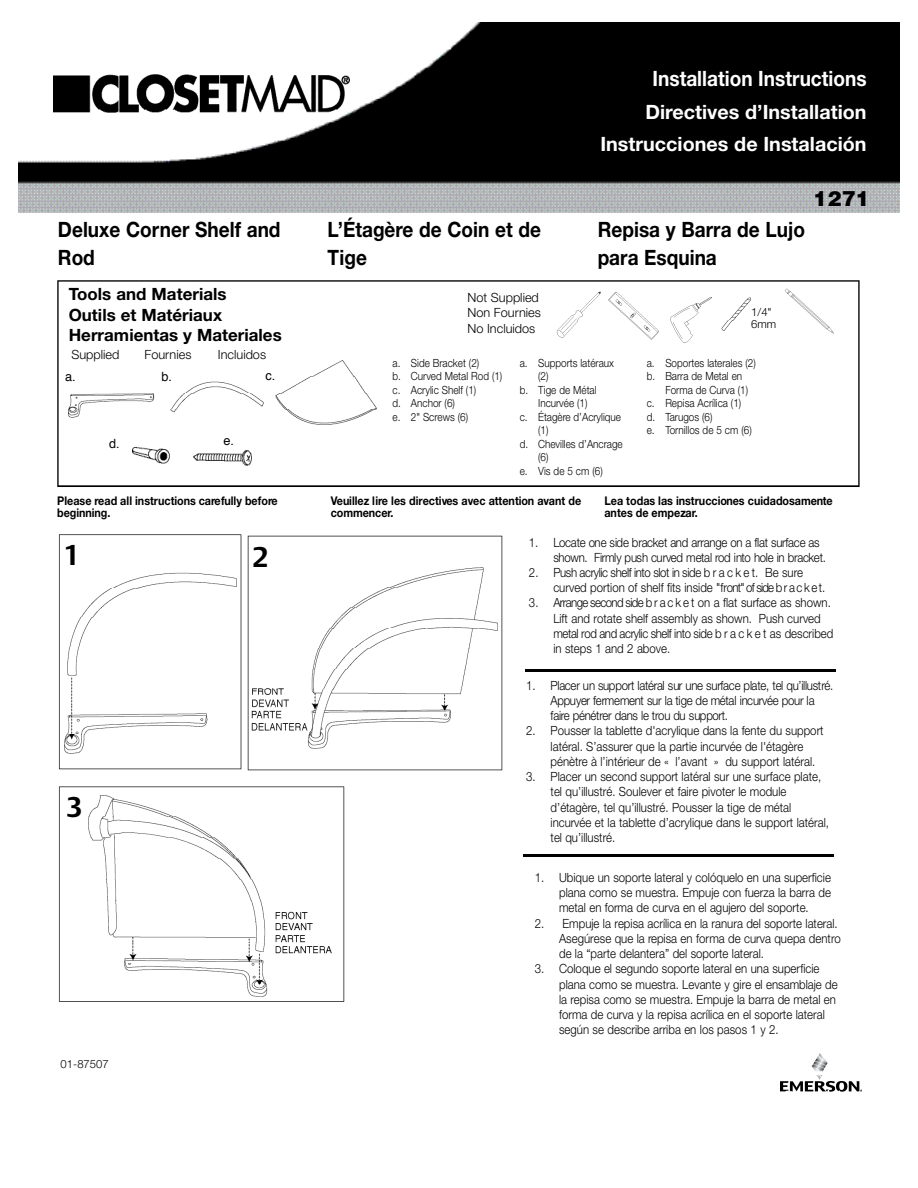
<style>
.page{position:relative;width:918px;height:1188px;background:#fff}
.page>*{position:absolute;margin:0;border:0;box-sizing:border-box;transform-origin:0 0}
.t1{font:700 28.2px "DTL Argo T";color:#000}
.t2{font:700 21.15px/28px "Helvetica Neue";color:#000;scale:.9 1}
.t3{font:700 21.15px "Helvetica Neue";color:#fff;scale:.9 1}
.t4{font:900 21.15px "Helvetica";color:#000}
.t5{font:700 19.8px/32.5px "Helvetica Neue";color:#fff;text-align:right}
.t6{font:700 16.95px/20.2px "Helvetica Neue";color:#000}
.t7{font:300 12.75px/15.3px "Helvetica Neue";color:#000;scale:.9 1}
.t8{font:300 12.75px/15.3px "Helvetica Neue";letter-spacing:-.02em;color:#000;scale:.9 1}
.t9{font:300 12.75px/15.3px "Helvetica Neue";color:#000}
.t10{font:12.75px "Helvetica";color:#000}
.t11{font:700 12px/12.5px "Helvetica Neue";color:#000;scale:.9 1}
.t12{font:300 11.25px/13.5px "Helvetica Neue";color:#000;scale:.88 1}
.t13{font:300 11.25px/11.1px "Helvetica Neue";color:#000}
</style>
<div class="page">
<img style="left:374px;top:22px;width:526px;height:78px">
<img style="left:18px;top:100px;width:882px;height:112px">
<img style="left:53px;top:74px;width:297px;height:35px">
<img style="left:53px;top:109px;width:297px;height:4px">
<svg style="left:59px;top:787px;width:285px;height:215px"></svg>
<svg style="left:59px;top:534px;width:182px;height:235px"></svg>
<hr style="left:523px;top:854px;width:311px;height:3px;background:#000">
<img style="left:811px;top:1053px;width:17px;height:19px">
<img style="left:780px;top:1075px;width:82px;height:17px">
<svg style="left:248px;top:536px;width:254px;height:234px"></svg>
<hr style="left:525px;top:669px;width:311px;height:3px;background:#000">
<svg style="left:57px;top:280px;width:803px;height:207px"></svg>
<div style="left:70px;top:349px;width:206px;height:20px;background:#fff"></div>
<img style="left:553px;top:290px;width:52px;height:50px">
<img style="left:670px;top:297px;width:41px;height:46px">
<img style="left:717px;top:293px;width:34px;height:28px">
<img style="left:717px;top:321px;width:33px;height:10px">
<div style="left:391px;top:357px;width:367px;height:127px;background:#fff"></div>
<img style="left:69px;top:360px;width:307px;height:17px">
<img style="left:69px;top:377px;width:307px;height:47px">
<div style="left:750px;top:307px;width:45px;height:30px;background:#fff"></div>
<img style="left:783px;top:286px;width:52px;height:51px">
<h2 class="t3" style="left:653px;top:71px;width:239px">Installation Instructions</h2>
<h3 class="t5" style="left:600px;top:97px;width:268px">Directives d’Installation<br>Instrucciones de Instalación</h3>
<h2 class="t2" style="left:58px;top:217px;width:249px">Deluxe Corner Shelf and<br>Rod</h2>
<h2 class="t2" style="left:328px;top:217px;width:239px">L’Étagère de Coin et de<br>Tige</h2>
<h2 class="t2" style="left:598px;top:217px;width:232px">Repisa y Barra de Lujo para Esquina</h2>
<h3 class="t6" style="left:69px;top:286px;width:215px">Tools and Materials<br>Outils et Matériaux<br>Herramientas y Materiales</h3>
<p class="t9" style="left:71px;top:348px;width:49px">Supplied</p>
<p class="t9" style="left:145px;top:348px;width:48px">Fournies</p>
<p class="t9" style="left:218px;top:348px;width:50px">Incluidos</p>
<p class="t10" style="left:65px;top:371px;width:12px">a.</p>
<p class="t10" style="left:161px;top:371px;width:12px">b.</p>
<p class="t10" style="left:265px;top:370px;width:11px">c.</p>
<p class="t10" style="left:109px;top:439px;width:12px">d.</p>
<p class="t10" style="left:223px;top:435px;width:12px">e.</p>
<p class="t9" style="left:467px;top:291px;width:75px">Not Supplied<br>Non Fournies<br>No Incluidos</p>
<p class="t12" style="left:393px;top:357px;width:126px">a. Side Bracket (2)<br>b. Curved Metal Rod (1) c. Acrylic Shelf (1)<br>d. Anchor (6)<br>e. 2" Screws (6)</p>
<p class="t12" style="left:520px;top:357px;width:108px">a. Supports latéraux</p>
<p class="t12" style="left:538px;top:370px;width:13px">(2)</p>
<p class="t12" style="left:520px;top:384px;width:89px">b. Tige de Métal</p>
<p class="t12" style="left:538px;top:397px;width:58px">Incurvée (1)</p>
<p class="t12" style="left:520px;top:411px;width:117px">c. Étagère d’Acrylique</p>
<p class="t12" style="left:538px;top:425px;width:13px">(1)</p>
<p class="t12" style="left:520px;top:438px;width:118px">d. Chevilles d’Ancrage</p>
<p class="t12" style="left:538px;top:452px;width:13px">(6)</p>
<p class="t12" style="left:520px;top:465px;width:96px">e. Vis de 5 cm (6)</p>
<p class="t13" style="left:751px;top:308px;width:27px">1/4"<br>6mm</p>
<p class="t12" style="left:647px;top:357px;width:125px">a. Soportes laterales (2) b. Barra de Metal en</p>
<p class="t12" style="left:647px;top:384px;width:121px;text-indent:19px">Forma de Curva (1) c. Repisa Acrílica (1) d. Tarugos (6)<br>e. Tornillos de 5 cm (6)</p>
<h2 class="t4" style="left:814px;top:184px;width:58px">1271</h2>
<p class="t11" style="left:57px;top:496px;width:246px">Please read all instructions carefully before b e g in n in g .</p>
<p class="t11" style="left:331px;top:496px;width:280px">Veuillez lire les directives avec attention avant de c o m m e n c e r.</p>
<p class="t11" style="left:604px;top:496px;width:255px">Lea todas las instrucciones cuidadosamente antes de empezar.</p>
<h1 class="t1" style="left:64px;top:543px;width:18px">1</h1>
<h1 class="t1" style="left:66px;top:795px;width:18px">3</h1>
<p class="t13" style="left:61px;top:1060px;width:50px">01-87507</p>
<h1 class="t1" style="left:253px;top:545px;width:18px">2</h1>
<p class="t8" style="left:553px;top:536px;width:304px;text-indent:-24px">1 . Locate one side bracket and arrange on a flat surface as shown. Firmly push curved metal rod into hole in bracket.</p>
<p class="t7" style="left:553px;top:566px;width:304px;text-indent:-24px">2. Push acrylic shelf into slot in side b r a c k e t. Be sure curved portion of shelf fits inside "front" of side b r a c k e t.</p>
<p class="t7" style="left:553px;top:597px;width:313px;text-indent:-24px">3. Arrange second side b r a c k e t on a flat surface as shown.<br>Lift and rotate shelf assembly as shown. Push curved metal rod and acrylic shelf into side b r a c k e t as described in steps 1 and 2 above.</p>
<p class="t8" style="left:551px;top:679px;width:316px;text-indent:-24px">1 . Placer un support latéral sur une surface plate, tel qu’illustré.<br>Appuyer fermement sur la tige de métal incurvée pour la<br>fa ire pénétrer dans le trou du support.</p>
<p class="t7" style="left:551px;top:724px;width:305px;text-indent:-24px">2. Pousser la tablette d'acrylique dans la fente du support latéral. S’assurer que la partie incurvée de l'étagère pénètre à l’intérieur de « l’avant » du support latéral.</p>
<p class="t7" style="left:551px;top:770px;width:311px;text-indent:-24px">3. Placer un second support latéral sur une surface plate, tel qu’illustré. Soulever et faire pivoter le module d’étagère, tel qu’illustré. Pousser la tige de métal incurvée et la tablette d’acrylique dans le support latéral, tel qu’illustré.</p>
<p class="t7" style="left:559px;top:871px;width:304px;text-align:justify;text-indent:-24px">1. Ubique un soporte lateral y colóquelo en una superficie plana como se muestra. Empuje con fuerza la barra de metal en forma de curva en el agujero del soporte.</p>
<p class="t7" style="left:559px;top:917px;width:315px;text-indent:-24px">2. Empuje la repisa acrílica en la ranura del soporte lateral.<br>Asegúrese que la repisa en forma de curva quepa dentro de la “parte delantera” del soporte lateral.</p>
<p class="t7" style="left:559px;top:962px;width:311px;text-indent:-24px">3. Coloque el segundo soporte lateral en una superficie plana como se muestra. Levante y gire el ensamblaje de la repisa como se muestra. Empuje la barra de metal en forma de curva y la repisa acrílica en el soporte lateral según se describe arriba en los pasos 1 y 2.</p>
</div>
